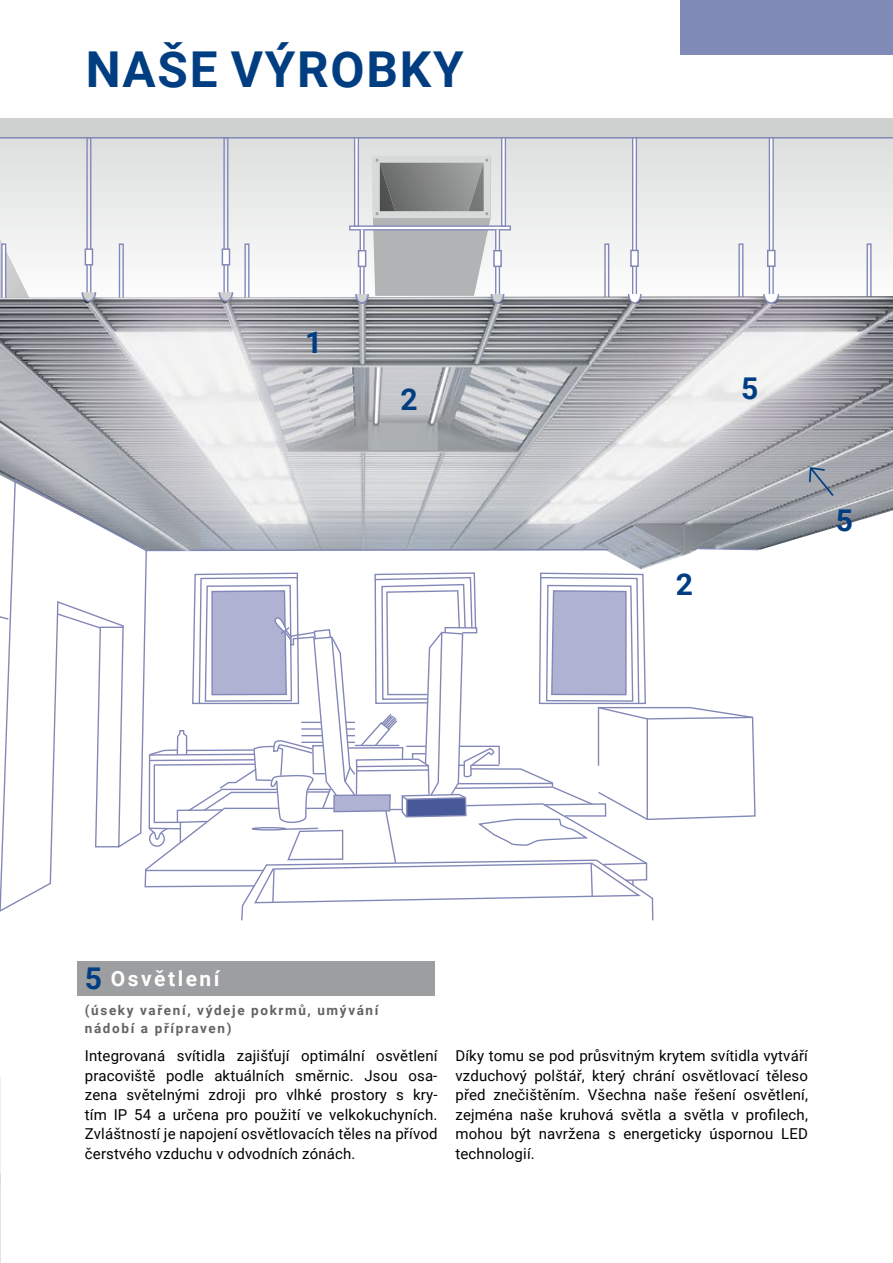
<style>
.page{position:relative;width:893px;height:1263px;background:#fff}
.page>*{position:absolute;margin:0;border:0;box-sizing:border-box;transform-origin:0 0}
.t1{font:700 49.5px "Roboto";letter-spacing:.035em;color:#003e81}
.t2{font:700 30px "Roboto";color:#003e81}
.t3{font:700 21px "Roboto";letter-spacing:.12em;color:#fff}
.t4{font:15px/19.5px "Roboto";letter-spacing:.01em;color:#000;text-align:justify}
.t5{font:700 13.5px/18px "Roboto";letter-spacing:.12em;color:#626463}
.s1{font-size:30px;color:#003e81}
</style>
<div class="page">
<div style="left:0;top:135px;width:893px;height:174px;background:linear-gradient(to bottom,#dcddde,#feffff)"></div>
<div style="left:866px;top:243px;width:6px;height:80px;border:1px solid #8187b7"></div>
<div style="left:604px;top:243px;width:5px;height:80px;border:1px solid #8187b7"></div>
<div style="left:738px;top:243px;width:5px;height:80px;border:1px solid #8187b7"></div>
<img style="left:251px;top:296px;width:372px;height:264px">
<svg style="left:0;top:478px;width:609px;height:433px"></svg>
<svg style="left:56px;top:613px;width:69px;height:235px"></svg>
<svg style="left:0;top:613px;width:10px;height:8px"></svg>
<div style="left:0;top:118px;width:893px;height:21px;background:#cfd0d0"></div>
<hr style="left:350px;top:226px;width:160px;height:4px;background:#fff">
<div style="left:349px;top:225px;width:162px;height:5px;border:1px solid #8187b7"></div>
<svg style="left:354px;top:138px;width:5px;height:18px"></svg>
<svg style="left:501px;top:138px;width:5px;height:89px"></svg>
<hr style="left:0;top:137px;width:893px;height:1px;background:#8187b7">
<div style="left:223px;top:137px;width:5px;height:161px;border:1px solid #8187b7"></div>
<div style="left:86px;top:137px;width:5px;height:161px;border:1px solid #8187b7"></div>
<svg style="left:354px;top:156px;width:151px;height:148px;background:#b4b6b8"></svg>
<svg style="left:632px;top:138px;width:5px;height:154px"></svg>
<div style="left:631px;top:250px;width:7px;height:16px;background:#fff"></div>
<div style="left:630px;top:250px;width:9px;height:17px;border:1px solid #8187b7"></div>
<svg style="left:769px;top:138px;width:5px;height:154px"></svg>
<div style="left:768px;top:250px;width:7px;height:16px;background:#fff"></div>
<div style="left:767px;top:250px;width:8px;height:17px;border:1px solid #8187b7"></div>
<svg style="left:143px;top:572px;width:613px;height:349px"></svg>
<svg style="left:374px;top:366px;width:6px;height:58px"></svg>
<svg style="left:430px;top:366px;width:19px;height:58px"></svg>
<img style="left:623px;top:292px;width:270px;height:295px">
<img style="left:0;top:234px;width:251px;height:379px">
<img style="left:652px;top:370px;width:241px;height:242px">
<div style="left:680px;top:0;width:213px;height:54px;background:#808cb7"></div>
<svg style="left:686px;top:354px;width:207px;height:197px"></svg>
<svg style="left:0;top:899px;width:1px;height:182px"></svg>
<div style="left:78px;top:961px;width:357px;height:34px;background:#9c9ea0"></div>
<h1 class="t1" style="left:86px;top:35px;width:379px">NAŠE VÝROBKY</h1>
<h2 class="t2" style="left:305px;top:321px;width:19px">1</h2>
<h2 class="t2" style="left:400px;top:378px;width:19px">2</h2>
<h2 class="t2" style="left:741px;top:367px;width:19px">5</h2>
<h2 class="t2" style="left:676px;top:563px;width:19px">2</h2>
<h2 class="t2" style="left:836px;top:499px;width:19px">5</h2>
<h3 class="t3" style="left:85px;top:963px;width:136px"><span class="s1">5</span> Osvětlení</h3>
<p class="t5" style="left:85px;top:1001px;width:295px">(úseky vaření, výdeje pokrmů, umývání nádobí a přípraven)</p>
<p class="t4" style="left:85px;top:1045px;width:354px">Integrovaná svítidla zajišťují optimální osvětlení pracoviště podle aktuálních směrnic. Jsou osa&shy;zena světelnými zdroji pro vlhké prostory s kry&shy;tím IP 54 a určena pro použití ve velkokuchyních.<br>Zvláštností je napojení osvětlovacích těles na přívod čerstvého vzduchu v odvodních zónách.</p>
<p class="t4" style="left:455px;top:1045px;width:354px">Díky tomu se pod průsvitným krytem svítidla vytváří vzduchový polštář, který chrání osvětlovací těleso před znečištěním. Všechna naše řešení osvětlení, zejména naše kruhová světla a světla v profilech, mohou být navržena s energeticky úspornou LED technologií.</p>
</div>
